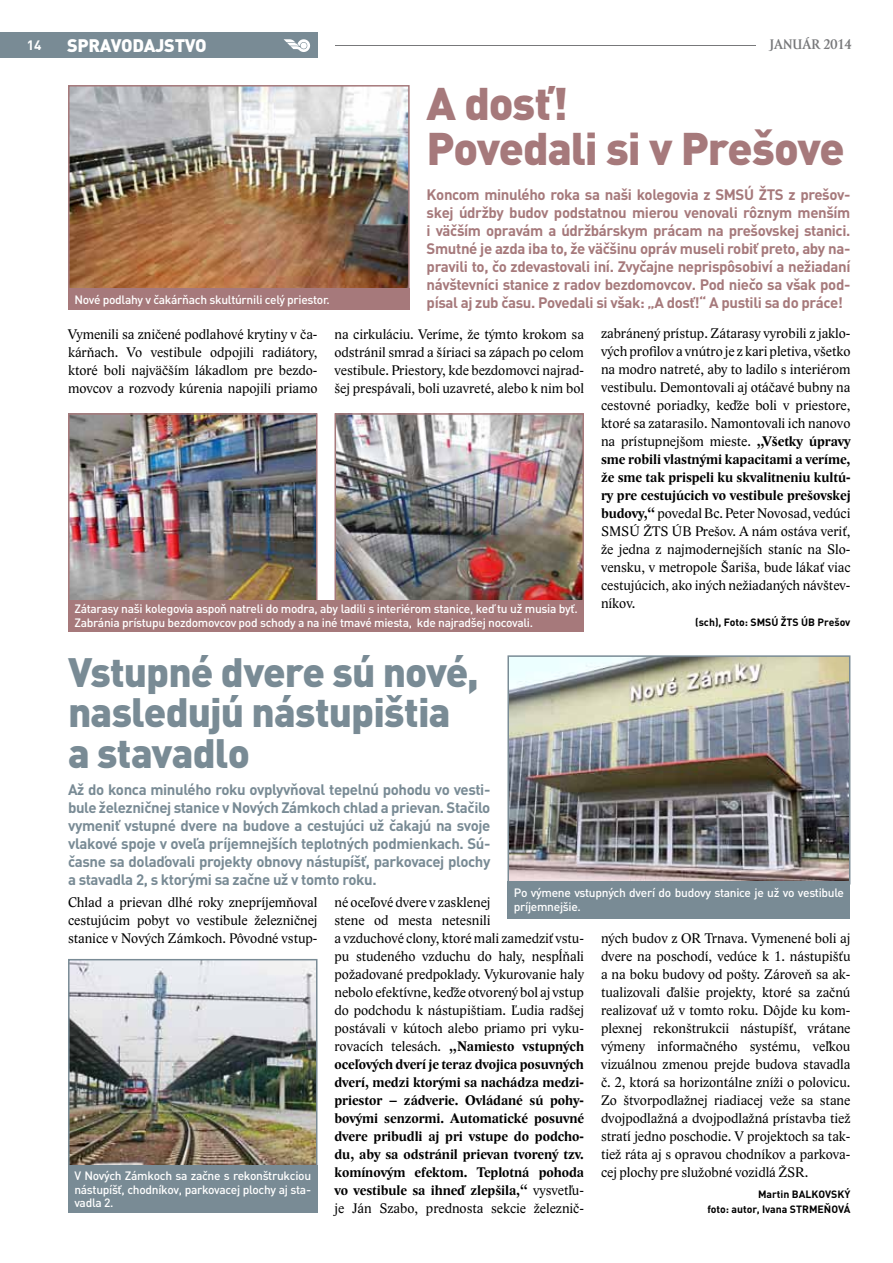
<style>
.page{position:relative;width:893px;height:1263px;background:#fff}
.page>*{position:absolute;margin:0;border:0;box-sizing:border-box;transform-origin:0 0}
.t1{font:900 45.15px/45.2px "DIN Pro";letter-spacing:-.025em;color:#a6797b}
.t2{font:900 40.5px/40.5px "DIN Pro";letter-spacing:-.025em;color:#798b95}
.t3{font:900 18px "DIN Pro";letter-spacing:-.015em;color:#fff}
.t4{font:700 15px/18px "DIN Pro";letter-spacing:-.025em;color:#a6797b;text-align:justify}
.t5{font:700 15px/18px "DIN Pro";letter-spacing:-.025em;color:#798b95;text-align:justify}
.t6{font:14.25px/18px "Lido STF";color:#000;text-align:justify}
.t7{font:700 14.25px "Amor Serif Pro";color:#77787a}
.t8{font:700 13.5px "DIN Pro";color:#fff}
.t9{font:500 12px/13.5px "DIN Pro";letter-spacing:-.025em;color:#fff}
.t10{font:700 10.5px/15px "DIN Pro";color:#000}
.s1{font-weight:700}
</style>
<div class="page">
<hr style="left:335px;top:45px;width:421px;height:1px;background:#77787a">
<div style="left:0;top:33px;width:317px;height:25px;background:#798b95"></div>
<svg style="left:284px;top:39px;width:26px;height:13px"></svg>
<img style="left:71px;top:88px;width:336px;height:201px">
<div style="left:68px;top:85px;width:342px;height:214px;border:2px solid #a6797b"></div>
<img style="left:71px;top:416px;width:243px;height:183px">
<div style="left:68px;top:413px;width:249px;height:195px;border:2px solid #a6797b"></div>
<img style="left:337px;top:416px;width:244px;height:183px">
<div style="left:334px;top:413px;width:250px;height:198px;border:2px solid #a6797b"></div>
<img style="left:510px;top:658px;width:337px;height:223px">
<div style="left:507px;top:655px;width:343px;height:229px;border:2px solid #798b95"></div>
<img style="left:71px;top:962px;width:243px;height:202px">
<div style="left:68px;top:959px;width:249px;height:208px;border:2px solid #798b95"></div>
<div style="left:68px;top:1165px;width:249px;height:48px;background:#798b95"></div>
<div style="left:507px;top:881px;width:343px;height:37px;background:#798b95"></div>
<div style="left:68px;top:289px;width:342px;height:21px;background:#a6797b"></div>
<div style="left:68px;top:599px;width:516px;height:32px;background:#a6797b"></div>
<p class="t8" style="left:27px;top:36px;width:16px">14</p>
<p class="t3" style="left:67px;top:33px;width:141px">SPRAVODAJSTVO</p>
<p class="t7" style="left:770px;top:37px;width:83px">JANUÁR 2014</p>
<p class="t9" style="left:74px;top:292px;width:257px">Nové podlahy v čakárňach skultúrnili celý priestor.</p>
<h1 class="t1" style="left:427px;top:79px;width:420px">A dosť!<br>Povedali si v Prešove</h1>
<p class="t4" style="left:427px;top:185px;width:425px">Koncom minulého roka sa naši kolegovia z SMSÚ ŽTS z prešov&shy;skej údržby budov podstatnou mierou venovali rôznym menším i väčším opravám a údržbárskym prácam na prešovskej stanici.<br>Smutné je azda iba to, že väčšinu opráv museli robiť preto, aby na&shy;pravili to, čo zdevastovali iní. Zvyčajne neprispôsobiví a nežiadaní návštevníci stanice z radov bezdomovcov. Pod niečo sa však pod&shy;písal aj zub času. Povedali si však: „A dosť!“ A pustili sa do práce!</p>
<p class="t6" style="left:334px;top:326px;width:251px">na cirkuláciu. Veríme, že týmto krokom sa odstránil smrad a šíriaci sa zápach po celom vestibule. Priestory, kde bezdomovci najrad&shy;šej prespávali, boli uzavreté, alebo k nim bol</p>
<p class="t6" style="left:601px;top:325px;width:251px">zabránený prístup. Zátarasy vyrobili z jaklo&shy;vých profilov a vnútro je z kari pletiva, všetko na modro natreté, aby to ladilo s interiérom vestibulu. Demontovali aj otáčavé bubny na cestovné poriadky, keďže boli v priestore, ktoré sa zatarasilo. Namontovali ich nanovo na prístupnejšom mieste. <span class="s1">„Všetky úpravy sme robili vlastnými kapacitami a veríme, že sme tak prispeli ku skvalitneniu kultú&shy;ry pre cestujúcich vo vestibule prešovskej budovy,“</span> povedal Bc. Peter Novosad, vedúci SMSÚ ŽTS ÚB Prešov. A nám ostáva veriť, že jedna z najmodernejších staníc na Slo&shy;vensku, v metropole Šariša, bude lákať viac cestujúcich, ako iných nežiadaných návštev&shy;níkov.</p>
<p class="t10" style="left:695px;top:615px;width:157px">(sch), Foto: SMSÚ ŽTS ÚB Prešov</p>
<p class="t6" style="left:68px;top:326px;width:251px">Vymenili sa zničené podlahové krytiny v ča&shy;kárňach. Vo vestibule odpojili radiátory, ktoré boli najväčším lákadlom pre bezdo&shy;movcov a rozvody kúrenia napojili priamo</p>
<p class="t9" style="left:74px;top:602px;width:505px">Zátarasy naši kolegovia aspoň natreli do modra, aby ladili s interiérom stanice, keď tu už musia byť.<br>Zabránia prístupu bezdomovcov pod schody a na iné tmavé miesta, kde najradšej nocovali.</p>
<h2 class="t2" style="left:68px;top:650px;width:412px">Vstupné dvere sú nové, nasledujú nástupištia a stavadlo</h2>
<p class="t5" style="left:68px;top:780px;width:424px">Až do konca minulého roku ovplyvňoval tepelnú pohodu vo vesti&shy;bule železničnej stanice v Nových Zámkoch chlad a prievan. Stačilo vymeniť vstupné dvere na budove a cestujúci už čakajú na svoje vlakové spoje v oveľa príjemnejších teplotných podmienkach. Sú&shy;časne sa dolaďovali projekty obnovy nástupíšť, parkovacej plochy a stavadla 2, s ktorými sa začne už v tomto roku.</p>
<p class="t9" style="left:514px;top:886px;width:332px">Po výmene vstupných dverí do budovy stanice je už vo vestibule príjemnejšie.</p>
<p class="t6" style="left:68px;top:894px;width:251px">Chlad a prievan dlhé roky znepríjemňoval cestujúcim pobyt vo vestibule železničnej stanice v Nových Zámkoch. Pôvodné vstup-</p>
<p class="t6" style="left:334px;top:894px;width:251px;text-align:left">né oceľové dvere v zasklenej<br>stene od mesta netesnili<br>a vzduchové clony, ktoré mali zamedziť vstu&shy;pu studeného vzduchu do haly, nespĺňali požadované predpoklady. Vykurovanie haly nebolo efektívne, keďže otvorený bol aj vstup do podchodu k nástupištiam. Ľudia radšej postávali v kútoch alebo priamo pri vyku&shy;rovacích telesách. <span class="s1">„Namiesto vstupných oceľových dverí je teraz dvojica posuvných dverí, medzi ktorými sa nachádza medzi&shy;priestor – zádverie. Ovládané sú pohy&shy;bovými senzormi. Automatické posuvné dvere pribudli aj pri vstupe do podcho&shy;du, aby sa odstránil prievan tvorený tzv. komínovým efektom. Teplotná pohoda vo vestibule sa ihneď zlepšila,“</span> vysvetľu&shy;je Ján Szabo, prednosta sekcie železnič-</p>
<p class="t6" style="left:601px;top:930px;width:251px">ných budov z OR Trnava. Vymenené boli aj dvere na poschodí, vedúce k 1. nástupišťu a na boku budovy od pošty. Zároveň sa ak&shy;tualizovali ďalšie projekty, ktoré sa začnú realizovať už v tomto roku. Dôjde ku kom&shy;plexnej rekonštrukcii nástupíšť, vrátane výmeny informačného systému, veľkou vizuálnou zmenou prejde budova stavadla č. 2, ktorá sa horizontálne zníži o polovicu.<br>Zo štvorpodlažnej riadiacej veže sa stane dvojpodlažná a dvojpodlažná prístavba tiež stratí jedno poschodie. V projektoch sa tak&shy;tiež ráta aj s opravou chodníkov a parkova&shy;cej plochy pre služobné vozidlá ŽSR.</p>
<p class="t10" style="left:707px;top:1186px;width:145px;text-indent:51px">Martin BALKOVSKÝ foto: autor, Ivana STRMEŇOVÁ</p>
<p class="t9" style="left:74px;top:1168px;width:238px;text-align:justify">V Nových Zámkoch sa začne s rekonštrukciou nástupíšť, chodníkov, parkovacej plochy aj sta&shy;vadla 2.</p>
</div>
